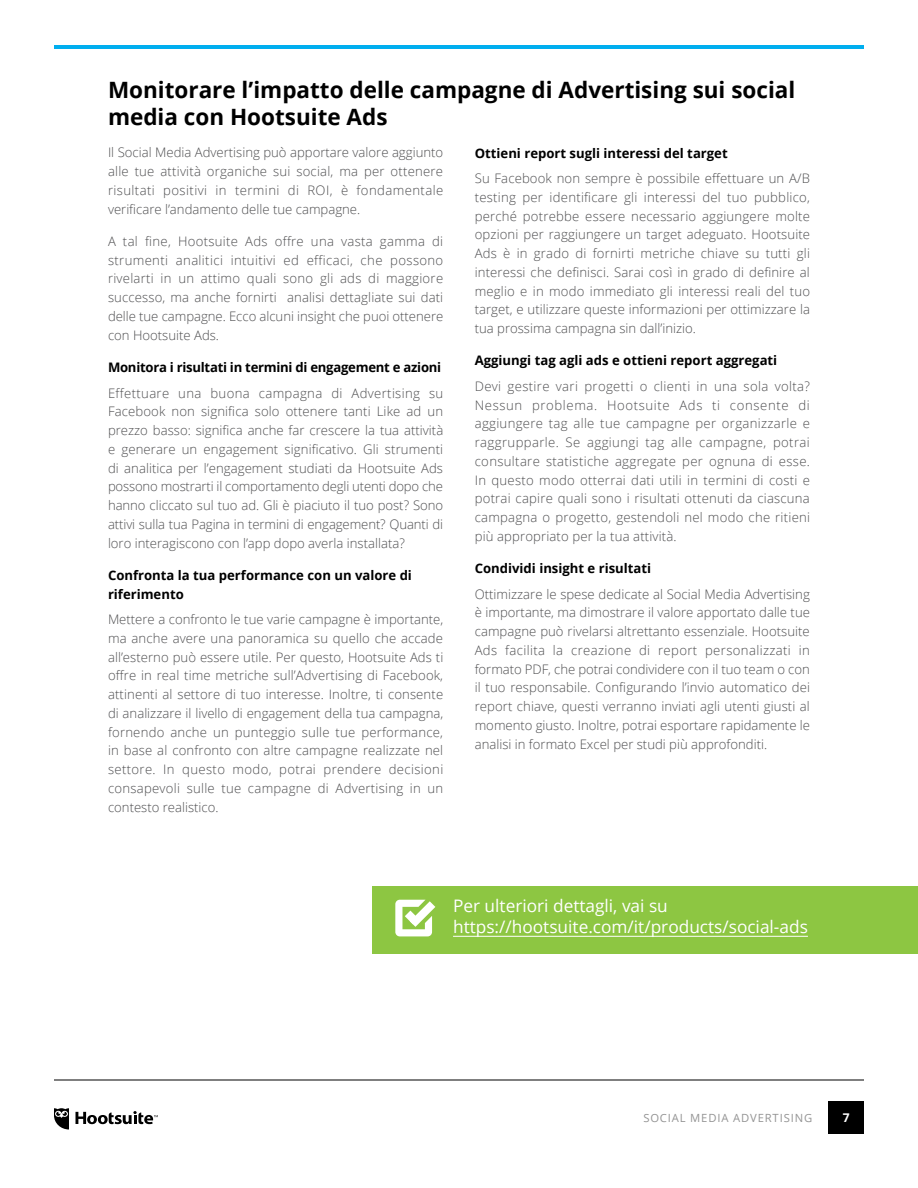
<style>
.page{position:relative;width:918px;height:1188px;background:#fff}
.page>*{position:absolute;margin:0;border:0;box-sizing:border-box;transform-origin:0 0}
.t1{font:700 22.5px/27px "Open Sans";color:#000}
.t2{font:17.25px/21px "Open Sans";color:#fff}
.t3{font:300 13.2px/18.8px "Open Sans";color:#4d4d4f;text-align:justify}
.t4{font:700 13.2px/18.8px "Open Sans";color:#000}
.t5{font:700 13.2px "Open Sans";letter-spacing:-.02em;color:#000}
.t6{font:700 12px "Open Sans";color:#fff}
.t7{font:11.25px "Open Sans";letter-spacing:.075em;color:#949494}
</style>
<div class="page">
<div style="left:828px;top:1101px;width:36px;height:33px;background:#000"></div>
<hr style="left:54px;top:1080px;width:810px;height:1px;background:#000">
<hr style="left:54px;top:45px;width:810px;height:4px;background:#00aeef">
<svg style="left:76px;top:1111px;width:82px;height:13px"></svg>
<svg style="left:54px;top:1108px;width:15px;height:22px"></svg>
<div style="left:372px;top:886px;width:546px;height:68px;background:#8dc642"></div>
<hr style="left:453px;top:936px;width:355px;height:1px;background:#fff">
<svg style="left:395px;top:900px;width:40px;height:36px"></svg>
<h1 class="t1" style="left:108px;top:76px;width:689px">Monitorare l’impatto delle campagne di Advertising sui social media con Hootsuite Ads</h1>
<p class="t3" style="left:108px;top:143px;width:337px">Il Social Media Advertising può apportare valore aggiunto alle tue attività organiche sui social, ma per ottenere risultati positivi in termini di ROI, è fondamentale verificare l’andamento delle tue campagne.</p>
<p class="t3" style="left:108px;top:231px;width:337px">A tal fine, Hootsuite Ads offre una vasta gamma di strumenti analitici intuitivi ed efficaci, che possono rivelarti in un attimo quali sono gli ads di maggiore successo, ma anche fornirti analisi dettagliate sui dati delle tue campagne. Ecco alcuni insight che puoi ottenere con Hootsuite Ads.</p>
<p class="t5" style="left:108px;top:358px;width:335px">Monitora i risultati in termini di engagement e azioni</p>
<p class="t3" style="left:108px;top:383px;width:337px">Effettuare una buona campagna di Advertising su Facebook non significa solo ottenere tanti Like ad un prezzo basso: significa anche far crescere la tua attività e generare un engagement significativo. Gli strumenti di analitica per l’engagement studiati da Hootsuite Ads possono mostrarti il comportamento degli utenti dopo che hanno cliccato sul tuo ad. Gli è piaciuto il tuo post? Sono attivi sulla tua Pagina in termini di engagement? Quanti di loro interagiscono con l’app dopo averla installata?</p>
<p class="t4" style="left:108px;top:565px;width:306px">Confronta la tua performance con un valore di riferimento</p>
<p class="t3" style="left:108px;top:610px;width:337px">Mettere a confronto le tue varie campagne è importante, ma anche avere una panoramica su quello che accade all’esterno può essere utile. Per questo, Hootsuite Ads ti offre in real time metriche sull’Advertising di Facebook, attinenti al settore di tuo interesse. Inoltre, ti consente di analizzare il livello di engagement della tua campagna, fornendo anche un punteggio sulle tue performance, in base al confronto con altre campagne realizzate nel settore. In questo modo, potrai prendere decisioni consapevoli sulle tue campagne di Advertising in un contesto realistico.</p>
<p class="t4" style="left:475px;top:143px;width:255px">Ottieni report sugli interessi del target</p>
<p class="t3" style="left:475px;top:169px;width:337px">Su Facebook non sempre è possibile effettuare un A/B testing per identificare gli interessi del tuo pubblico, perché potrebbe essere necessario aggiungere molte opzioni per raggiungere un target adeguato. Hootsuite Ads è in grado di fornirti metriche chiave su tutti gli interessi che definisci. Sarai così in grado di definire al meglio e in modo immediato gli interessi reali del tuo target, e utilizzare queste informazioni per ottimizzare la tua prossima campagna sin dall’inizio.</p>
<p class="t4" style="left:475px;top:351px;width:304px">Aggiungi tag agli ads e ottieni report aggregati</p>
<p class="t3" style="left:475px;top:376px;width:337px">Devi gestire vari progetti o clienti in una sola volta?<br>Nessun problema. Hootsuite Ads ti consente di aggiungere tag alle tue campagne per organizzarle e raggrupparle. Se aggiungi tag alle campagne, potrai consultare statistiche aggregate per ognuna di esse.<br>In questo modo otterrai dati utili in termini di costi e potrai capire quali sono i risultati ottenuti da ciascuna campagna o progetto, gestendoli nel modo che ritieni più appropriato per la tua attività.</p>
<p class="t4" style="left:475px;top:559px;width:178px">Condividi insight e risultati</p>
<p class="t3" style="left:475px;top:584px;width:337px">Ottimizzare le spese dedicate al Social Media Advertising è importante, ma dimostrare il valore apportato dalle tue campagne può rivelarsi altrettanto essenziale. Hootsuite Ads facilita la creazione di report personalizzati in formato PDF, che potrai condividere con il tuo team o con il tuo responsabile. Configurando l’invio automatico dei report chiave, questi verranno inviati agli utenti giusti al momento giusto. Inoltre, potrai esportare rapidamente le analisi in formato Excel per studi più approfonditi.</p>
<h2 class="t2" style="left:453px;top:895px;width:356px">Per ulteriori dettagli, vai su https://hootsuite.com/it/products/social-ads</h2>
<p class="t7" style="left:643px;top:1110px;width:170px">SOCIAL MEDIA ADVERTISING</p>
<p class="t6" style="left:843px;top:1109px;width:8px">7</p>
</div>
